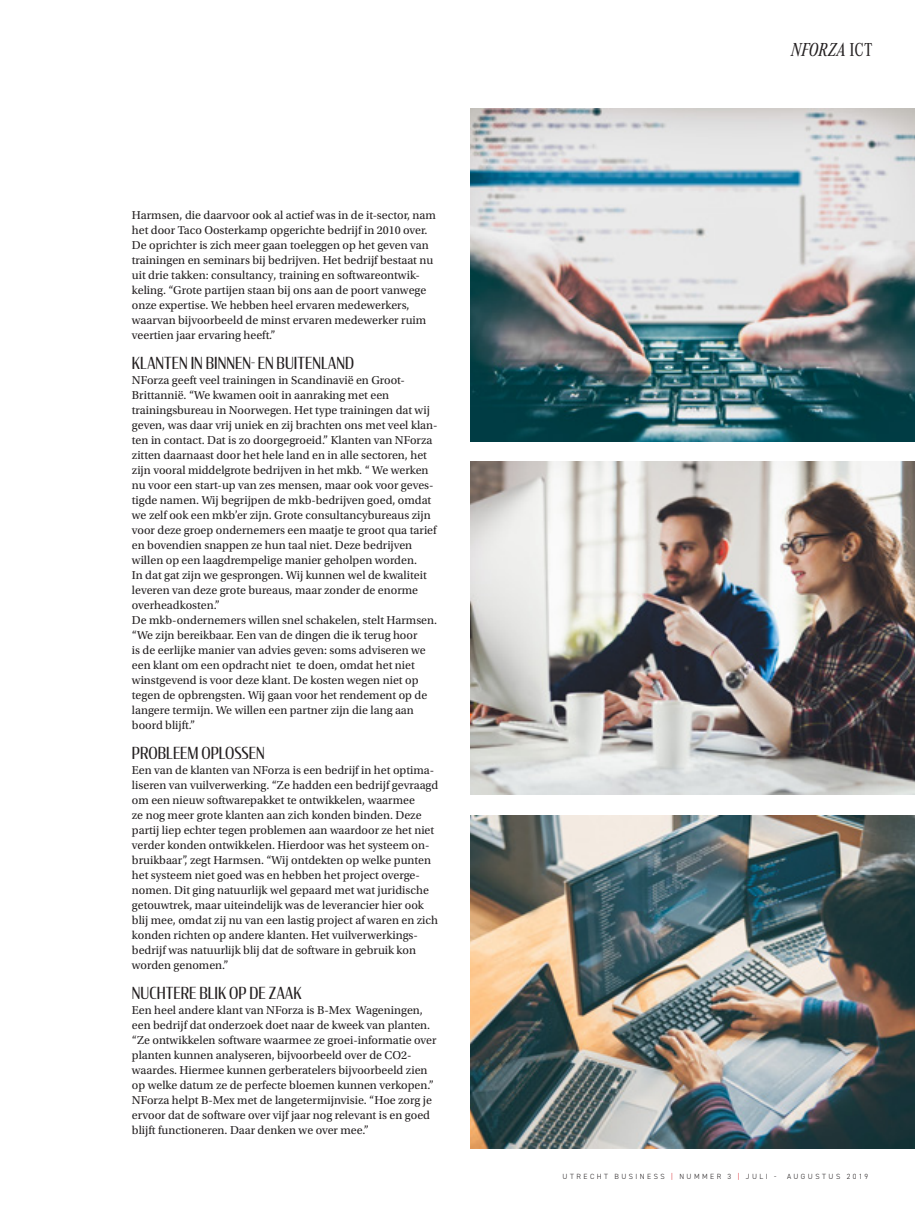
<style>
.page{position:relative;width:915px;height:1212px;background:#fff}
.page>*{position:absolute;margin:0;border:0;box-sizing:border-box;transform-origin:0 0}
.t1{font:italic 19.5px "Corporate A Cond Pro";color:#231f20}
.Tussenkop{font:16.5px "Condor Cond";letter-spacing:.005em;color:#231f20}
.platte_tekst{font:12px/15px "Utopia Std";color:#231f20}
.t2{font:300 7.5px "DIN2014";letter-spacing:.325em;color:#231f20}
.s1{font-style:normal}
.s2{color:#d81c23}
</style>
<div class="page">
<img style="left:470px;top:108px;width:444px;height:333px">
<img style="left:470px;top:462px;width:444px;height:332px">
<img style="left:470px;top:815px;width:444px;height:333px">
<p class="platte_tekst" style="left:132px;top:208px;width:305px">Harmsen, die daarvoor ook al actief was in de it-sector, nam het door Taco Oosterkamp opgerichte bedrijf in 2010 over.<br>De oprichter is zich meer gaan toeleggen op het geven van trainingen en seminars bij bedrijven. Het bedrijf bestaat nu uit drie takken: consultancy, training en softwareontwik&shy;keling. “Grote partijen staan bij ons aan de poort vanwege onze expertise. We hebben heel ervaren medewerkers, waarvan bijvoorbeeld de minst ervaren medewerker ruim veertien jaar ervaring heeft.”</p>
<p class="Tussenkop" style="left:132px;top:353px;width:223px">KLANTEN IN BINNEN- EN BUITENLAND</p>
<p class="platte_tekst" style="left:132px;top:373px;width:307px">NForza geeft veel trainingen in Scandinavië en Groot-Brittannië. “We kwamen ooit in aanraking met een trainingsbureau in Noorwegen. Het type trainingen dat wij geven, was daar vrij uniek en zij brachten ons met veel klan&shy;ten in contact. Dat is zo doorgegroeid.” Klanten van NForza zitten daarnaast door het hele land en in alle sectoren, het zijn vooral middelgrote bedrijven in het mkb. “ We werken nu voor een start-up van zes mensen, maar ook voor geves&shy;tigde namen. Wij begrijpen de mkb-bedrijven goed, omdat we zelf ook een mkb’er zijn. Grote consultancybureaus zijn voor deze groep ondernemers een maatje te groot qua tarief en bovendien snappen ze hun taal niet. Deze bedrijven willen op een laagdrempelige manier geholpen worden.<br>In dat gat zijn we gesprongen. Wij kunnen wel de kwaliteit leveren van deze grote bureaus, maar zonder de enorme overheadkosten.”</p>
<p class="platte_tekst" style="left:132px;top:613px;width:307px">De mkb-ondernemers willen snel schakelen, stelt Harmsen. “We zijn bereikbaar. Een van de dingen die ik terug hoor<br>is de eerlijke manier van advies geven: soms adviseren we een klant om een opdracht niet te doen, omdat het niet winstgevend is voor deze klant. De kosten wegen niet op tegen de opbrengsten. Wij gaan voor het rendement op de langere termijn. We willen een partner zijn die lang aan boord blijft.”</p>
<p class="Tussenkop" style="left:132px;top:743px;width:134px">PROBLEEM OPLOSSEN</p>
<p class="platte_tekst" style="left:132px;top:763px;width:308px">Een van de klanten van NForza is een bedrijf in het optima&shy;liseren van vuilverwerking. “Ze hadden een bedrijf gevraagd om een nieuw softwarepakket te ontwikkelen, waarmee<br>ze nog meer grote klanten aan zich konden binden. Deze partij liep echter tegen problemen aan waardoor ze het niet verder konden ontwikkelen. Hierdoor was het systeem on&shy;bruikbaar”, zegt Harmsen. “Wij ontdekten op welke punten het systeem niet goed was en hebben het project overge&shy;nomen. Dit ging natuurlijk wel gepaard met wat juridische getouwtrek, maar uiteindelijk was de leverancier hier ook blij mee, omdat zij nu van een lastig project af waren en zich konden richten op andere klanten. Het vuilverwerkings&shy;bedrijf was natuurlijk blij dat de software in gebruik kon worden genomen.”</p>
<p class="Tussenkop" style="left:132px;top:983px;width:171px">NUCHTERE BLIK OP DE ZAAK</p>
<p class="platte_tekst" style="left:132px;top:1003px;width:306px">Een heel andere klant van NForza is B-Mex Wageningen, een bedrijf dat onderzoek doet naar de kweek van planten. “Ze ontwikkelen software waarmee ze groei-informatie over planten kunnen analyseren, bijvoorbeeld over de CO2- waardes. Hiermee kunnen gerberatelers bijvoorbeeld zien op welke datum ze de perfecte bloemen kunnen verkopen.” NForza helpt B-Mex met de langetermijnvisie. “Hoe zorg je ervoor dat de software over vijf jaar nog relevant is en goed blijft functioneren. Daar denken we over mee.”</p>
<p class="t1" style="left:790px;top:36px;width:83px">NFORZA <span class="s1">ICT</span></p>
<p class="t2" style="left:562px;top:1172px;width:215px">UTRECHT BUSINESS <span class="s2">|</span> NUMMER 3 <span class="s2">|</span> JULI -</p>
<p class="t2" style="left:786px;top:1172px;width:83px">AUGUSTUS 2019</p>
</div>
